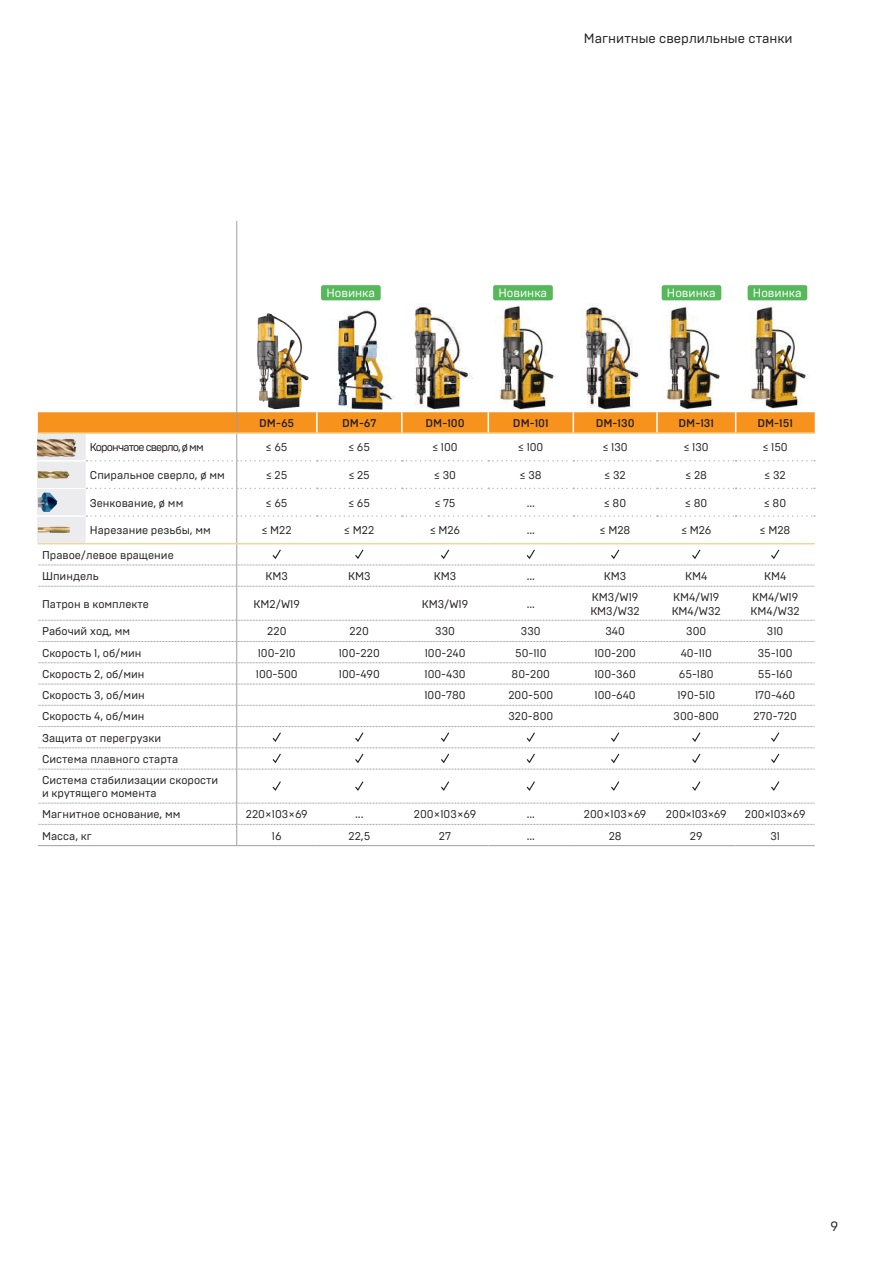
<style>
.page{position:relative;width:893px;height:1263px;background:#fff}
.page>*{position:absolute;margin:0;border:0;box-sizing:border-box;transform-origin:0 0}
.t1{font:13.5px "Brutal Type";color:#231f20}
.t2{font:12px "Brutal Type";color:#fff}
.t3{font:11.25px/13.5px "Brutal Type";color:#231f20}
.t4{font:500 11.25px "Brutal Type";color:#231f20}
.t5{font:11.25px "Brutal Type";letter-spacing:-.075em;color:#231f20}
</style>
<div class="page">
<hr style="left:317px;top:845px;width:85px;height:1px;background:#9d9fa2">
<hr style="left:402px;top:845px;width:86px;height:1px;background:#9d9fa2">
<hr style="left:488px;top:845px;width:85px;height:1px;background:#9d9fa2">
<hr style="left:573px;top:845px;width:84px;height:1px;background:#9d9fa2">
<hr style="left:657px;top:845px;width:79px;height:1px;background:#9d9fa2">
<hr style="left:736px;top:845px;width:79px;height:1px;background:#9d9fa2">
<hr style="left:236px;top:586px;width:1px;height:34px;background:#9d9fa2">
<hr style="left:236px;top:769px;width:1px;height:34px;background:#9d9fa2">
<hr style="left:38px;top:845px;width:48px;height:1px;background:#9d9fa2">
<hr style="left:86px;top:845px;width:151px;height:1px;background:#9d9fa2">
<hr style="left:237px;top:845px;width:80px;height:1px;background:#9d9fa2">
<svg style="left:38px;top:803px;width:777px;height:42px"></svg>
<hr style="left:236px;top:302px;width:1px;height:110px;background:#9d9fa2">
<svg style="left:236px;top:221px;width:1px;height:21px"></svg>
<hr style="left:236px;top:242px;width:1px;height:60px;background:#9d9fa2">
<img style="left:257px;top:313px;width:52px;height:97px">
<img style="left:414px;top:306px;width:59px;height:104px">
<img style="left:582px;top:304px;width:57px;height:106px">
<svg style="left:38px;top:412px;width:777px;height:175px"></svg>
<svg style="left:38px;top:620px;width:777px;height:150px"></svg>
<svg style="left:273px;top:781px;width:8px;height:10px"></svg>
<svg style="left:355px;top:781px;width:8px;height:10px"></svg>
<svg style="left:441px;top:781px;width:8px;height:10px"></svg>
<svg style="left:527px;top:781px;width:8px;height:10px"></svg>
<svg style="left:611px;top:781px;width:8px;height:10px"></svg>
<svg style="left:692px;top:781px;width:8px;height:10px"></svg>
<svg style="left:771px;top:781px;width:8px;height:10px"></svg>
<img style="left:750px;top:306px;width:58px;height:103px">
<img style="left:664px;top:306px;width:56px;height:103px">
<img style="left:332px;top:309px;width:63px;height:101px">
<img style="left:495px;top:305px;width:59px;height:105px">
<div style="left:321px;top:285px;width:60px;height:15px;background:#56b85b;border-radius:2px"></div>
<div style="left:493px;top:285px;width:60px;height:15px;background:#56b85b;border-radius:2px"></div>
<div style="left:662px;top:285px;width:59px;height:15px;background:#56b85b;border-radius:2px"></div>
<div style="left:748px;top:285px;width:59px;height:15px;background:#56b85b;border-radius:2px"></div>
<p class="t1" style="left:584px;top:30px;width:210px">Магнитные сверлильные станки</p>
<p class="t2" style="left:326px;top:285px;width:50px">Новинка</p>
<p class="t2" style="left:498px;top:285px;width:50px">Новинка</p>
<p class="t2" style="left:667px;top:285px;width:50px">Новинка</p>
<p class="t2" style="left:753px;top:285px;width:50px">Новинка</p>
<p class="t4" style="left:259px;top:416px;width:37px">DM-65</p>
<p class="t4" style="left:342px;top:416px;width:36px">DM-67</p>
<p class="t4" style="left:426px;top:416px;width:41px">DM-100</p>
<p class="t4" style="left:513px;top:416px;width:37px">DM-101</p>
<p class="t4" style="left:596px;top:416px;width:40px">DM-130</p>
<p class="t4" style="left:679px;top:416px;width:37px">DM-131</p>
<p class="t4" style="left:757px;top:416px;width:37px">DM-151</p>
<p class="t5" style="left:90px;top:441px;width:115px">Корончатое сверло, ø мм</p>
<p class="t3" style="left:266px;top:441px;width:23px">≤ 65</p>
<p class="t3" style="left:348px;top:441px;width:23px">≤ 65</p>
<p class="t3" style="left:432px;top:441px;width:27px">≤ 100</p>
<p class="t3" style="left:518px;top:441px;width:27px">≤ 100</p>
<p class="t3" style="left:603px;top:441px;width:26px">≤ 130</p>
<p class="t3" style="left:684px;top:441px;width:26px">≤ 130</p>
<p class="t3" style="left:763px;top:441px;width:27px">≤ 150</p>
<p class="t3" style="left:90px;top:468px;width:136px">Спиральное сверло, ø мм</p>
<p class="t3" style="left:266px;top:468px;width:23px">≤ 25</p>
<p class="t3" style="left:349px;top:468px;width:23px">≤ 25</p>
<p class="t3" style="left:434px;top:468px;width:23px">≤ 30</p>
<p class="t3" style="left:520px;top:468px;width:23px">≤ 38</p>
<p class="t3" style="left:605px;top:468px;width:23px">≤ 32</p>
<p class="t3" style="left:686px;top:468px;width:23px">≤ 28</p>
<p class="t3" style="left:765px;top:468px;width:23px">≤ 32</p>
<p class="t3" style="left:90px;top:496px;width:95px">Зенкование, ø мм</p>
<p class="t3" style="left:266px;top:496px;width:23px">≤ 65</p>
<p class="t3" style="left:348px;top:496px;width:23px">≤ 65</p>
<p class="t3" style="left:435px;top:496px;width:22px">≤ 75</p>
<p class="t3" style="left:527px;top:496px;width:10px">...</p>
<p class="t3" style="left:604px;top:496px;width:24px">≤ 80</p>
<p class="t3" style="left:685px;top:496px;width:24px">≤ 80</p>
<p class="t3" style="left:764px;top:496px;width:24px">≤ 80</p>
<p class="t3" style="left:90px;top:524px;width:122px">Нарезание резьбы, мм</p>
<p class="t3" style="left:262px;top:524px;width:32px">≤ M22</p>
<p class="t3" style="left:344px;top:524px;width:32px">≤ M22</p>
<p class="t3" style="left:430px;top:524px;width:31px">≤ M26</p>
<p class="t3" style="left:527px;top:524px;width:10px">...</p>
<p class="t3" style="left:600px;top:524px;width:32px">≤ M28</p>
<p class="t3" style="left:681px;top:524px;width:31px">≤ М26</p>
<p class="t3" style="left:760px;top:524px;width:32px">≤ М28</p>
<p class="t3" style="left:42px;top:544px;width:133px;line-height:21.3px">Правое/левое вращение<br>Шпиндель</p>
<p class="t3" style="left:266px;top:569px;width:24px">КМ3</p>
<p class="t3" style="left:348px;top:569px;width:24px">КМ3</p>
<p class="t3" style="left:434px;top:569px;width:24px">КМ3</p>
<p class="t3" style="left:527px;top:569px;width:10px">...</p>
<p class="t3" style="left:604px;top:569px;width:24px">КМ3</p>
<p class="t3" style="left:685px;top:569px;width:24px">КМ4</p>
<p class="t3" style="left:764px;top:569px;width:24px">КМ4</p>
<p class="t3" style="left:42px;top:597px;width:108px">Патрон в комплекте</p>
<p class="t3" style="left:254px;top:597px;width:48px">КМ2/W19</p>
<p class="t3" style="left:422px;top:597px;width:48px">КМ3/W19</p>
<p class="t3" style="left:527px;top:597px;width:10px">...</p>
<p class="t3" style="left:590px;top:590px;width:51px">КМ3/W19<br>KM3/W32</p>
<p class="t3" style="left:672px;top:590px;width:51px">КМ4/W19<br>KM4/W32</p>
<p class="t3" style="left:751px;top:590px;width:51px">КМ4/W19<br>KM4/W32</p>
<p class="t3" style="left:42px;top:625px;width:90px">Рабочий ход, мм</p>
<p class="t3" style="left:267px;top:625px;width:21px">220</p>
<p class="t3" style="left:350px;top:625px;width:21px">220</p>
<p class="t3" style="left:435px;top:625px;width:21px">330</p>
<p class="t3" style="left:521px;top:625px;width:21px">330</p>
<p class="t3" style="left:605px;top:625px;width:21px">340</p>
<p class="t3" style="left:686px;top:625px;width:22px">300</p>
<p class="t3" style="left:767px;top:625px;width:18px">310</p>
<p class="t3" style="left:42px;top:646px;width:101px">Скорость 1, об/мин</p>
<p class="t3" style="left:258px;top:646px;width:39px">100-210</p>
<p class="t3" style="left:339px;top:646px;width:43px">100-220</p>
<p class="t3" style="left:425px;top:646px;width:42px">100-240</p>
<p class="t3" style="left:515px;top:646px;width:33px">50-110</p>
<p class="t3" style="left:594px;top:646px;width:43px">100-200</p>
<p class="t3" style="left:681px;top:646px;width:33px">40-110</p>
<p class="t3" style="left:758px;top:646px;width:36px">35-100</p>
<p class="t3" style="left:42px;top:667px;width:104px">Скорость 2, об/мин</p>
<p class="t3" style="left:256px;top:667px;width:43px">100-500</p>
<p class="t3" style="left:339px;top:667px;width:43px">100-490</p>
<p class="t3" style="left:425px;top:667px;width:43px">100-430</p>
<p class="t3" style="left:512px;top:667px;width:40px">80-200</p>
<p class="t3" style="left:594px;top:667px;width:43px">100-360</p>
<p class="t3" style="left:679px;top:667px;width:36px">65-180</p>
<p class="t3" style="left:758px;top:667px;width:36px">55-160</p>
<p class="t3" style="left:42px;top:688px;width:104px">Скорость 3, об/мин</p>
<p class="t3" style="left:424px;top:688px;width:43px">100-780</p>
<p class="t3" style="left:508px;top:688px;width:46px">200-500</p>
<p class="t3" style="left:595px;top:688px;width:43px">100-640</p>
<p class="t3" style="left:677px;top:688px;width:39px">190-510</p>
<p class="t3" style="left:755px;top:688px;width:42px">170-460</p>
<p class="t3" style="left:42px;top:710px;width:104px">Скорость 4, об/мин</p>
<p class="t3" style="left:508px;top:710px;width:46px">320-800</p>
<p class="t3" style="left:674px;top:710px;width:47px">300-800</p>
<p class="t3" style="left:754px;top:710px;width:45px">270-720</p>
<p class="t3" style="left:42px;top:727px;width:178px;line-height:21px">Защита от перегрузки<br>Система плавного старта<br>Система стабилизации скорости</p>
<p class="t3" style="left:42px;top:783px;width:140px;line-height:20.9px">и крутящего момента<br>Магнитное основание, мм</p>
<p class="t3" style="left:246px;top:807px;width:64px">220×103×69</p>
<p class="t3" style="left:355px;top:807px;width:10px">...</p>
<p class="t3" style="left:414px;top:807px;width:64px">200×103×69</p>
<p class="t3" style="left:527px;top:807px;width:10px">...</p>
<p class="t3" style="left:584px;top:807px;width:64px">200×103×69</p>
<p class="t3" style="left:666px;top:807px;width:62px">200×103×69</p>
<p class="t3" style="left:745px;top:807px;width:62px">200×103×69</p>
<p class="t3" style="left:42px;top:829px;width:52px">Масса, кг</p>
<p class="t3" style="left:272px;top:829px;width:11px">16</p>
<p class="t3" style="left:348px;top:829px;width:23px">22,5</p>
<p class="t3" style="left:439px;top:829px;width:14px">27</p>
<p class="t3" style="left:527px;top:829px;width:10px">...</p>
<p class="t3" style="left:609px;top:829px;width:14px">28</p>
<p class="t3" style="left:690px;top:829px;width:14px">29</p>
<p class="t3" style="left:770px;top:829px;width:11px">31</p>
<p class="t1" style="left:830px;top:1218px;width:9px">9</p>
</div>
